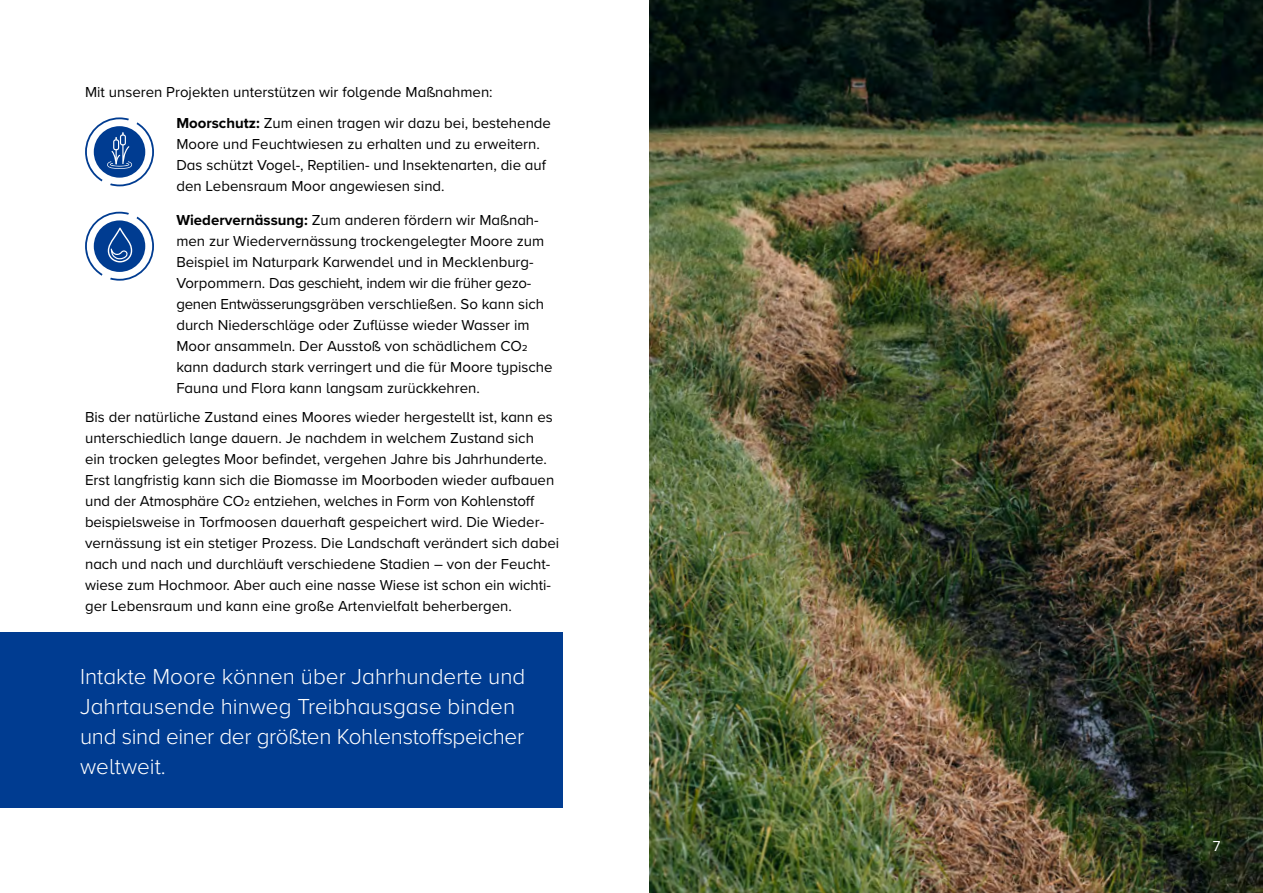
<style>
.page{position:relative;width:1263px;height:893px;background:#fff}
.page>*{position:absolute;margin:0;border:0;box-sizing:border-box;transform-origin:0 0}
.t1{font:300 22.5px/30px "Proxima Nova A";color:#fff}
.t2{font:15px/21px "Proxima Nova A";color:#000}
.t3{font:15px "Proxima Nova A";color:#fff}
.s1{font-weight:700}
</style>
<div class="page">
<img style="left:649px;top:0;width:614px;height:893px">
<div style="left:0;top:632px;width:562px;height:176px;background:#003c91"></div>
<svg style="left:85px;top:212px;width:69px;height:69px"></svg>
<svg style="left:85px;top:117px;width:69px;height:69px"></svg>
<p class="t2" style="left:85px;top:81px;width:409px">Mit unseren Projekten unterstützen wir folgende Maßnahmen:</p>
<p class="t2" style="left:176px;top:112px;width:376px"><span class="s1">Moorschutz:</span> Zum einen tragen wir dazu bei, bestehende Moore und Feuchtwiesen zu erhalten und zu erweitern.<br>Das schützt Vogel-, Reptilien- und Insektenarten, die auf den Lebensraum Moor angewiesen sind.</p>
<p class="t2" style="left:176px;top:209px;width:378px"><span class="s1">Wiedervernässung:</span> Zum anderen fördern wir Maßnah&shy;men zur Wiedervernässung trockengelegter Moore zum Beispiel im Naturpark Karwendel und in Mecklenburg-Vorpommern. Das geschieht, indem wir die früher gezo&shy;genen Entwässerungsgräben verschließen. So kann sich durch Niederschläge oder Zuflüsse wieder Wasser im Moor ansammeln. Der Ausstoß von schädlichem CO2 kann dadurch stark verringert und die für Moore typische Fauna und Flora kann langsam zurückkehren.</p>
<p class="t2" style="left:85px;top:406px;width:476px">Bis der natürliche Zustand eines Moores wieder hergestellt ist, kann es unterschiedlich lange dauern. Je nachdem in welchem Zustand sich<br>ein trocken gelegtes Moor befindet, vergehen Jahre bis Jahrhunderte.<br>Erst langfristig kann sich die Biomasse im Moorboden wieder aufbauen und der Atmosphäre CO2 entziehen, welches in Form von Kohlenstoff beispielsweise in Torfmoosen dauerhaft gespeichert wird. Die Wieder&shy;vernässung ist ein stetiger Prozess. Die Landschaft verändert sich dabei nach und nach und durchläuft verschiedene Stadien – von der Feucht&shy;wiese zum Hochmoor. Aber auch eine nasse Wiese ist schon ein wichti&shy;ger Lebensraum und kann eine große Artenvielfalt beherbergen.</p>
<h1 class="t1" style="left:80px;top:660px;width:447px">Intakte Moore können über Jahrhunderte und Jahrtausende hinweg Treibhausgase binden und sind einer der größten Kohlenstoffspeicher weltweit.</h1>
<p class="t3" style="left:1213px;top:834px;width:9px">7</p>
</div>
